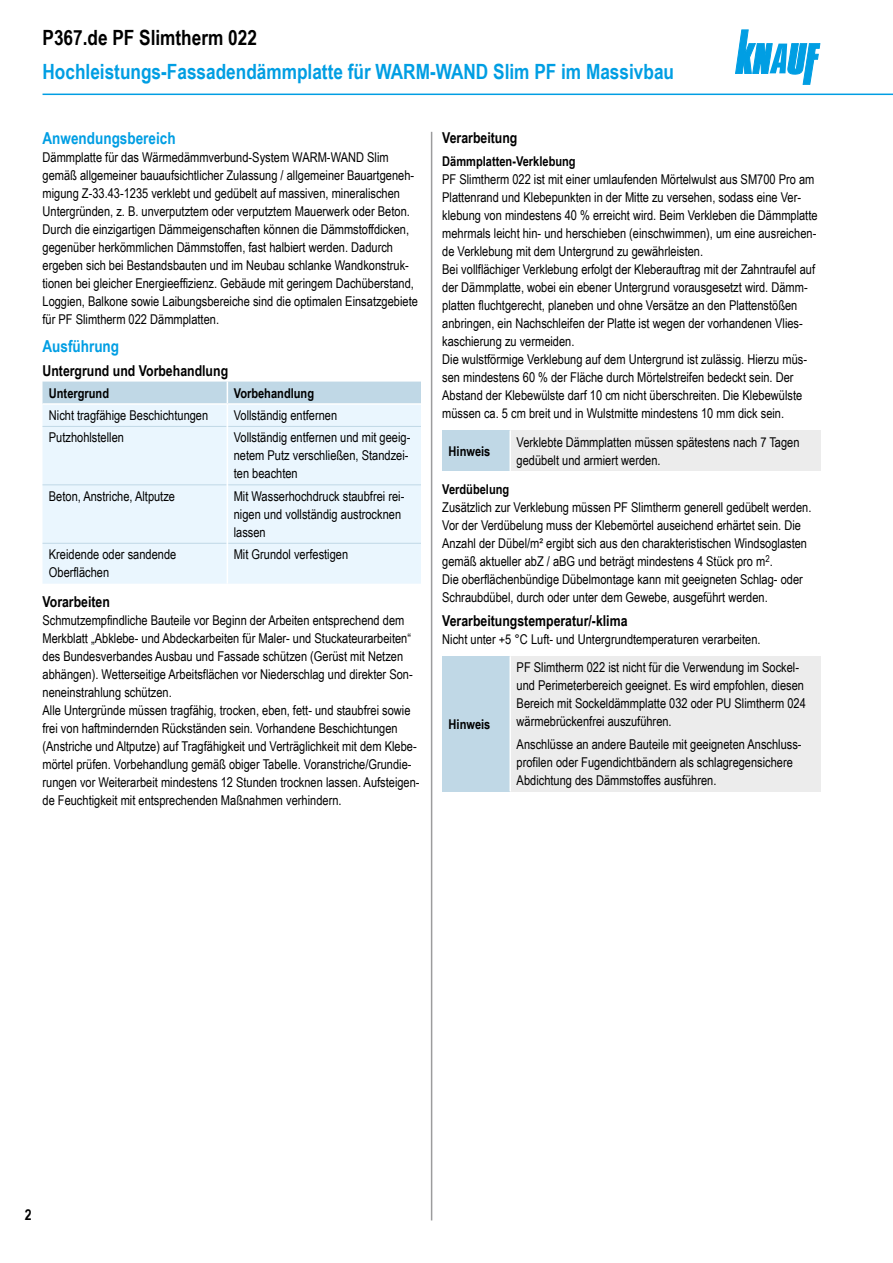
<style>
.page{position:relative;width:893px;height:1263px;background:#fff}
.page>*{position:absolute;margin:0;border:0;box-sizing:border-box;transform-origin:0 0}
.t1{font:700 21px "Arial Narrow";color:#009ee3}
.t2{font:700 21px "Arial Narrow";color:#000}
.Ue3_11cyan_TB{font:700 16.5px "Arial Narrow";color:#009ee3}
.Ue4_10schwarz_TB{font:700 15px "Arial Narrow";color:#000}
.Text_TB{font:13.5px/18px "Arial Narrow";color:#000}
.Tabellentext_TB{font:13.5px/18px "Arial Narrow";color:#000}
.Text_Abs_o_TB{font:13.5px/18px "Arial Narrow";color:#000}
.Ue5_9schwarz_TB{font:700 13.5px "Arial Narrow";color:#000}
.Tabellenkopf_fett_TB{font:700 13.5px "Arial Narrow";color:#000}
.Hinweis_Ueberschrift{font:700 13.5px "Arial Narrow";color:#000}
</style>
<div class="page">
<svg style="left:735px;top:30px;width:85px;height:54px"></svg>
<hr style="left:431px;top:132px;width:1px;height:1088px;background:#9c9c9d">
<hr style="left:43px;top:94px;width:850px;height:1px;background:#009ee3">
<div style="left:43px;top:427px;width:378px;height:157px;background:#eaf6fe"></div>
<hr style="left:43px;top:426px;width:184px;height:1px;background:#c0d8e6">
<hr style="left:228px;top:426px;width:193px;height:1px;background:#c0d8e6">
<hr style="left:43px;top:484px;width:184px;height:1px;background:#c0d8e6">
<hr style="left:228px;top:484px;width:193px;height:1px;background:#c0d8e6">
<hr style="left:43px;top:543px;width:184px;height:1px;background:#c0d8e6">
<hr style="left:228px;top:543px;width:193px;height:1px;background:#c0d8e6">
<svg style="left:43px;top:382px;width:378px;height:44px;background:#d6e7f2"></svg>
<hr style="left:227px;top:426px;width:1px;height:59px;background:#fff">
<hr style="left:227px;top:485px;width:1px;height:58px;background:#fff">
<hr style="left:227px;top:543px;width:1px;height:41px;background:#fff">
<div style="left:442px;top:430px;width:68px;height:41px;background:#c0d8e6"></div>
<div style="left:510px;top:430px;width:311px;height:41px;background:#ececec"></div>
<hr style="left:509px;top:430px;width:2px;height:41px;background:#fff">
<div style="left:442px;top:656px;width:68px;height:135px;background:#c0d8e6"></div>
<div style="left:510px;top:656px;width:311px;height:135px;background:#ececec"></div>
<hr style="left:509px;top:656px;width:2px;height:135px;background:#fff">
<h1 class="t2" style="left:43px;top:22px;width:216px">P367.de PF Slimtherm 022</h1>
<h1 class="t1" style="left:43px;top:56px;width:633px">Hochleistungs-Fassadendämmplatte für WARM-WAND Slim PF im Massivbau</h1>
<p class="Ue3_11cyan_TB" style="left:43px;top:125px;width:135px">Anwendungsbereich</p>
<p class="Text_TB" style="left:43px;top:147px;width:373px">Dämmplatte für das Wärmedämmverbund-System WARM-WAND Slim gemäß allgemeiner bauaufsichtlicher Zulassung / allgemeiner Bauartgeneh&shy;migung Z-33.43-1235 verklebt und gedübelt auf massiven, mineralischen Untergründen, z. B. unverputztem oder verputztem Mauerwerk oder Beton.</p>
<p class="Text_TB" style="left:43px;top:219px;width:377px">Durch die einzigartigen Dämmeigenschaften können die Dämmstoffdicken, gegenüber herkömmlichen Dämmstoffen, fast halbiert werden. Dadurch ergeben sich bei Bestandsbauten und im Neubau schlanke Wandkonstruk&shy;tionen bei gleicher Energieeffizienz. Gebäude mit geringem Dachüberstand, Loggien, Balkone sowie Laibungsbereiche sind die optimalen Einsatzgebiete für PF Slimtherm 022 Dämmplatten.</p>
<p class="Ue3_11cyan_TB" style="left:43px;top:334px;width:78px">Ausführung</p>
<p class="Ue4_10schwarz_TB" style="left:43px;top:359px;width:187px">Untergrund und Vorbehandlung</p>
<p class="Tabellenkopf_fett_TB" style="left:49px;top:383px;width:62px">Untergrund</p>
<p class="Tabellenkopf_fett_TB" style="left:234px;top:383px;width:82px">Vorbehandlung</p>
<p class="Tabellentext_TB" style="left:49px;top:406px;width:161px">Nicht tragfähige Beschichtungen</p>
<p class="Tabellentext_TB" style="left:234px;top:406px;width:105px">Vollständig entfernen</p>
<p class="Tabellentext_TB" style="left:49px;top:428px;width:77px">Putzhohlstellen</p>
<p class="Tabellentext_TB" style="left:234px;top:428px;width:178px">Vollständig entfernen und mit geeig&shy;netem Putz verschließen, Standzei&shy;ten beachten</p>
<p class="Tabellentext_TB" style="left:49px;top:487px;width:128px">Beton, Anstriche, Altputze</p>
<p class="Tabellentext_TB" style="left:234px;top:487px;width:172px">Mit Wasserhochdruck staubfrei rei&shy;nigen und vollständig austrocknen lassen</p>
<p class="Tabellentext_TB" style="left:49px;top:545px;width:129px">Kreidende oder sandende<br>Oberflächen</p>
<p class="Tabellentext_TB" style="left:234px;top:545px;width:116px">Mit Grundol verfestigen</p>
<p class="Ue4_10schwarz_TB" style="left:43px;top:591px;width:69px">Vorarbeiten</p>
<p class="Text_TB" style="left:43px;top:611px;width:370px">Schmutzempfindliche Bauteile vor Beginn der Arbeiten entsprechend dem<br>Merkblatt „Abklebe- und Abdeckarbeiten für Maler- und Stuckateurarbeiten“</p>
<p class="Text_TB" style="left:43px;top:647px;width:379px">des Bundesverbandes Ausbau und Fassade schützen (Gerüst mit Netzen abhängen). Wetterseitige Arbeitsflächen vor Niederschlag und direkter Son&shy;neneinstrahlung schützen.<br>Alle Untergründe müssen tragfähig, trocken, eben, fett- und staubfrei sowie frei von haftmindernden Rückständen sein. Vorhandene Beschichtungen (Anstriche und Altputze) auf Tragfähigkeit und Verträglichkeit mit dem Klebe&shy;mörtel prüfen. Vorbehandlung gemäß obiger Tabelle. Voranstriche/Grundie&shy;rungen vor Weiterarbeit mindestens 12 Stunden trocknen lassen. Aufsteigen&shy;de Feuchtigkeit mit entsprechenden Maßnahmen verhindern.</p>
<p class="Ue4_10schwarz_TB" style="left:442px;top:126px;width:77px">Verarbeitung</p>
<p class="Ue5_9schwarz_TB" style="left:442px;top:151px;width:135px">Dämmplatten-Verklebung</p>
<p class="Text_TB" style="left:442px;top:169px;width:377px">PF Slimtherm 022 ist mit einer umlaufenden Mörtelwulst aus SM700 Pro am Plattenrand und Klebepunkten in der Mitte zu versehen, sodass eine Ver&shy;klebung von mindestens 40 % erreicht wird. Beim Verkleben die Dämmplatte mehrmals leicht hin- und herschieben (einschwimmen), um eine ausreichen&shy;de Verklebung mit dem Untergrund zu gewährleisten.</p>
<p class="Text_TB" style="left:442px;top:259px;width:374px">Bei vollflächiger Verklebung erfolgt der Kleberauftrag mit der Zahntraufel auf der Dämmplatte, wobei ein ebener Untergrund vorausgesetzt wird. Dämm&shy;platten fluchtgerecht, planeben und ohne Versätze an den Plattenstößen anbringen, ein Nachschleifen der Platte ist wegen der vorhandenen Vlies&shy;kaschierung zu vermeiden.</p>
<p class="Text_TB" style="left:442px;top:349px;width:366px">Die wulstförmige Verklebung auf dem Untergrund ist zulässig. Hierzu müs&shy;sen mindestens 60 % der Fläche durch Mörtelstreifen bedeckt sein. Der Abstand der Klebewülste darf 10 cm nicht überschreiten. Die Klebewülste müssen ca. 5 cm breit und in Wulstmitte mindestens 10 mm dick sein.</p>
<p class="Hinweis_Ueberschrift" style="left:449px;top:440px;width:43px">Hinweis</p>
<p class="Text_TB" style="left:517px;top:432px;width:284px">Verklebte Dämmplatten müssen spätestens nach 7 Tagen gedübelt und armiert werden.</p>
<p class="Ue5_9schwarz_TB" style="left:442px;top:479px;width:69px">Verdübelung</p>
<p class="Text_TB" style="left:442px;top:498px;width:371px">Zusätzlich zur Verklebung müssen PF Slimtherm generell gedübelt werden.<br>Vor der Verdübelung muss der Klebemörtel auseichend erhärtet sein. Die Anzahl der Dübel/m² ergibt sich aus den charakteristischen Windsoglasten gemäß aktueller abZ / aBG und beträgt mindestens 4 Stück pro m<sup>2</sup>.</p>
<p class="Text_TB" style="left:442px;top:570px;width:362px">Die oberflächenbündige Dübelmontage kann mit geeigneten Schlag- oder<br>Schraubdübel, durch oder unter dem Gewebe, ausgeführt werden.</p>
<p class="Ue4_10schwarz_TB" style="left:442px;top:609px;width:187px">Verarbeitungstemperatur/-klima</p>
<p class="Text_TB" style="left:442px;top:629px;width:320px">Nicht unter +5 °C Luft- und Untergrundtemperaturen verarbeiten.</p>
<p class="Hinweis_Ueberschrift" style="left:449px;top:714px;width:43px">Hinweis</p>
<p class="Text_TB" style="left:517px;top:658px;width:291px">PF Slimtherm 022 ist nicht für die Verwendung im Sockel&shy;und Perimeterbereich geeignet. Es wird empfohlen, diesen Bereich mit Sockeldämmplatte 032 oder PU Slimtherm 024 wärmebrückenfrei auszuführen.</p>
<p class="Text_Abs_o_TB" style="left:517px;top:735px;width:286px">Anschlüsse an andere Bauteile mit geeigneten Anschluss&shy;profilen oder Fugendichtbändern als schlagregensichere<br>Abdichtung des Dämmstoffes ausführen.</p>
<p class="Ue4_10schwarz_TB" style="left:25px;top:1204px;width:8px">2</p>
</div>
